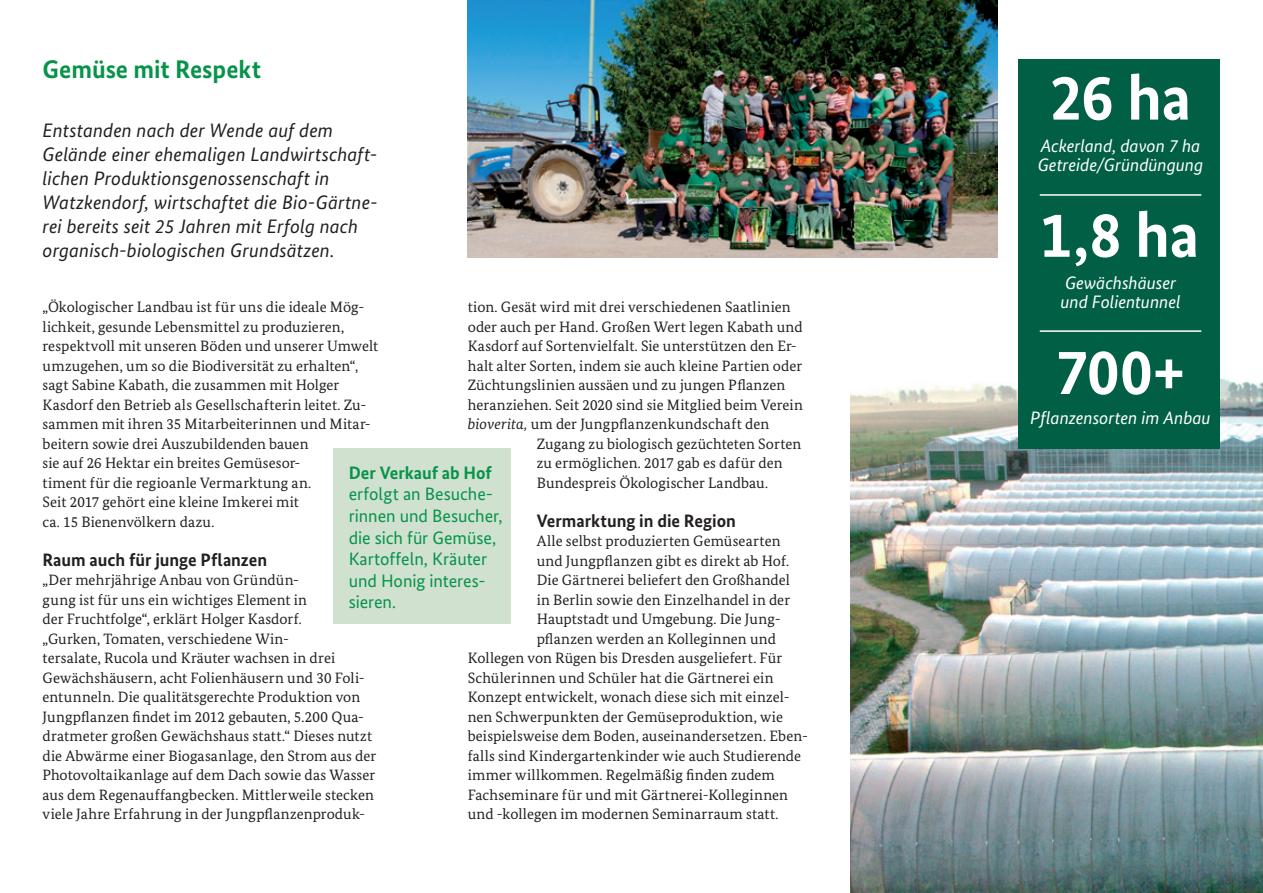
<style>
.page{position:relative;width:1263px;height:893px;background:#fff}
.page>*{position:absolute;margin:0;border:0;box-sizing:border-box;transform-origin:0 0}
.t1{font:700 64.5px "Bundes Sans";letter-spacing:-.01em;color:#fff}
.t2{font:700 25.5px "Bundes Sans";color:#06934a}
.t3{font:italic 19.5px/24px "Bundes Sans";letter-spacing:.005em;color:#231f20}
.t4{font:18px/21.6px "Bundes Sans";letter-spacing:-.005em;color:#06934a}
.t5{font:italic 18px/19.5px "Bundes Sans";letter-spacing:-.005em;color:#fff}
.t6{font:700 18px "Bundes Sans";color:#231f20}
.t7{font:700 18px "Bundes Sans";color:#06934a}
.t8{font:15px/19.5px "Bundes Serif";letter-spacing:.005em;color:#231f20}
.s1{font-style:italic}
</style>
<div class="page">
<img style="left:851px;top:378px;width:412px;height:515px">
<div style="left:333px;top:448px;width:178px;height:176px;background:#d0e1cf"></div>
<img style="left:468px;top:0;width:529px;height:258px">
<div style="left:1018px;top:59px;width:202px;height:389px;background:#005f45"></div>
<hr style="left:1040px;top:194px;width:161px;height:2px;background:#fff">
<hr style="left:1040px;top:330px;width:161px;height:2px;background:#fff">
<h2 class="t2" style="left:43px;top:54px;width:220px">Gemüse mit Respekt</h2>
<p class="t3" style="left:43px;top:118px;width:337px">Entstanden nach der Wende auf dem Gelände einer ehemaligen Landwirtschaft&shy;lichen Produktionsgenossenschaft in Watzkendorf, wirtschaftet die Bio-Gärtne&shy;rei bereits seit 25 Jahren mit Erfolg nach organisch-biologischen Grundsätzen.</p>
<p class="t8" style="left:43px;top:297px;width:337px">„Ökologischer Landbau ist für uns die ideale Mög&shy;lichkeit, gesunde Lebensmittel zu produzieren, respektvoll mit unseren Böden und unserer Umwelt umzugehen, um so die Biodiversität zu erhalten“, sagt Sabine Kabath, die zusammen mit Holger Kasdorf den Betrieb als Gesellschafterin leitet. Zu&shy;sammen mit ihren 35 Mitarbeiterinnen und Mitar&shy;beitern sowie drei Auszubildenden bauen<br>sie auf 26 Hektar ein breites Gemüsesor-<br>timent für die regioanle Vermarktung an.<br>Seit 2017 gehört eine kleine Imkerei mit<br>ca. 15 Bienenvölkern dazu.</p>
<p class="t6" style="left:43px;top:548px;width:226px">Raum auch für junge Pflanzen</p>
<p class="t8" style="left:43px;top:570px;width:335px">„Der mehrjährige Anbau von Gründün-<br>gung ist für uns ein wichtiges Element in<br>der Fruchtfolge“, erklärt Holger Kasdorf.<br>„Gurken, Tomaten, verschiedene Win-<br>tersalate, Rucola und Kräuter wachsen in drei Gewächshäusern, acht Folienhäusern und 30 Foli&shy;entunneln. Die qualitätsgerechte Produktion von Jungpflanzen findet im 2012 gebauten, 5.200 Qua&shy;dratmeter großen Gewächshaus statt.“ Dieses nutzt die Abwärme einer Biogasanlage, den Strom aus der Photovoltaikanlage auf dem Dach sowie das Wasser aus dem Regenauffangbecken. Mittlerweile stecken viele Jahre Erfahrung in der Jungpflanzenproduk-</p>
<p class="t8" style="left:468px;top:297px;width:324px">tion. Gesät wird mit drei verschiedenen Saatlinien</p>
<p class="t8" style="left:468px;top:316px;width:336px">oder auch per Hand. Großen Wert legen Kabath und</p>
<p class="t8" style="left:468px;top:336px;width:331px">Kasdorf auf Sortenvielfalt. Sie unterstützen den Er-</p>
<p class="t8" style="left:468px;top:355px;width:336px">halt alter Sorten, indem sie auch kleine Partien oder</p>
<p class="t8" style="left:468px;top:375px;width:319px">Züchtungslinien aussäen und zu jungen Pflanzen</p>
<p class="t8" style="left:468px;top:394px;width:337px">heranziehen. Seit 2020 sind sie Mitglied beim Verein</p>
<p class="t8" style="left:468px;top:414px;width:303px"><span class="s1">bioverita,</span> um der Jungpflanzenkundschaft den</p>
<p class="t8" style="left:537px;top:433px;width:266px">Zugang zu biologisch gezüchteten Sorten</p>
<p class="t8" style="left:537px;top:453px;width:247px">zu ermöglichen. 2017 gab es dafür den</p>
<p class="t8" style="left:537px;top:472px;width:233px">Bundespreis Ökologischer Landbau.</p>
<p class="t6" style="left:537px;top:509px;width:201px">Vermarktung in die Region</p>
<p class="t8" style="left:537px;top:531px;width:245px">Alle selbst produzierten Gemüsearten</p>
<p class="t8" style="left:537px;top:550px;width:254px">und Jungpflanzen gibt es direkt ab Hof.</p>
<p class="t8" style="left:537px;top:570px;width:255px">Die Gärtnerei beliefert den Großhandel</p>
<p class="t8" style="left:537px;top:589px;width:255px">in Berlin sowie den Einzelhandel in der</p>
<p class="t8" style="left:537px;top:609px;width:245px">Hauptstadt und Umgebung. Die Jung-</p>
<p class="t8" style="left:537px;top:628px;width:241px">pflanzen werden an Kolleginnen und</p>
<p class="t8" style="left:468px;top:648px;width:316px">Kollegen von Rügen bis Dresden ausgeliefert. Für</p>
<p class="t8" style="left:468px;top:667px;width:307px">Schülerinnen und Schüler hat die Gärtnerei ein</p>
<p class="t8" style="left:468px;top:687px;width:323px">Konzept entwickelt, wonach diese sich mit einzel-</p>
<p class="t8" style="left:468px;top:706px;width:317px">nen Schwerpunkten der Gemüseproduktion, wie</p>
<p class="t8" style="left:468px;top:726px;width:342px">beispielsweise dem Boden, auseinandersetzen. Eben-</p>
<p class="t8" style="left:468px;top:745px;width:335px">falls sind Kindergartenkinder wie auch Studierende</p>
<p class="t8" style="left:468px;top:765px;width:309px">immer willkommen. Regelmäßig finden zudem</p>
<p class="t8" style="left:468px;top:784px;width:322px">Fachseminare für und mit Gärtnerei-Kolleginnen</p>
<p class="t8" style="left:468px;top:804px;width:312px">und -kollegen im modernen Seminarraum statt.</p>
<p class="t7" style="left:349px;top:462px;width:145px">Der Verkauf ab Hof</p>
<p class="t4" style="left:349px;top:483px;width:155px">erfolgt an Besuche&shy;rinnen und Besucher, die sich für Gemüse,<br>Kartoffeln, Kräuter und Honig interes&shy;sieren.</p>
<h1 class="t1" style="left:1050px;top:58px;width:143px">26 ha</h1>
<p class="t5" style="left:1038px;top:135px;width:167px">Ackerland, davon 7 ha<br>Getreide/Gründüngung</p>
<h1 class="t1" style="left:1040px;top:195px;width:161px">1,8 ha</h1>
<p class="t5" style="left:1060px;top:273px;width:122px">Gewächshäuser und Folientunnel</p>
<h1 class="t1" style="left:1056px;top:332px;width:131px">700+</h1>
<p class="t5" style="left:1030px;top:408px;width:182px">Pflanzensorten im Anbau</p>
</div>
